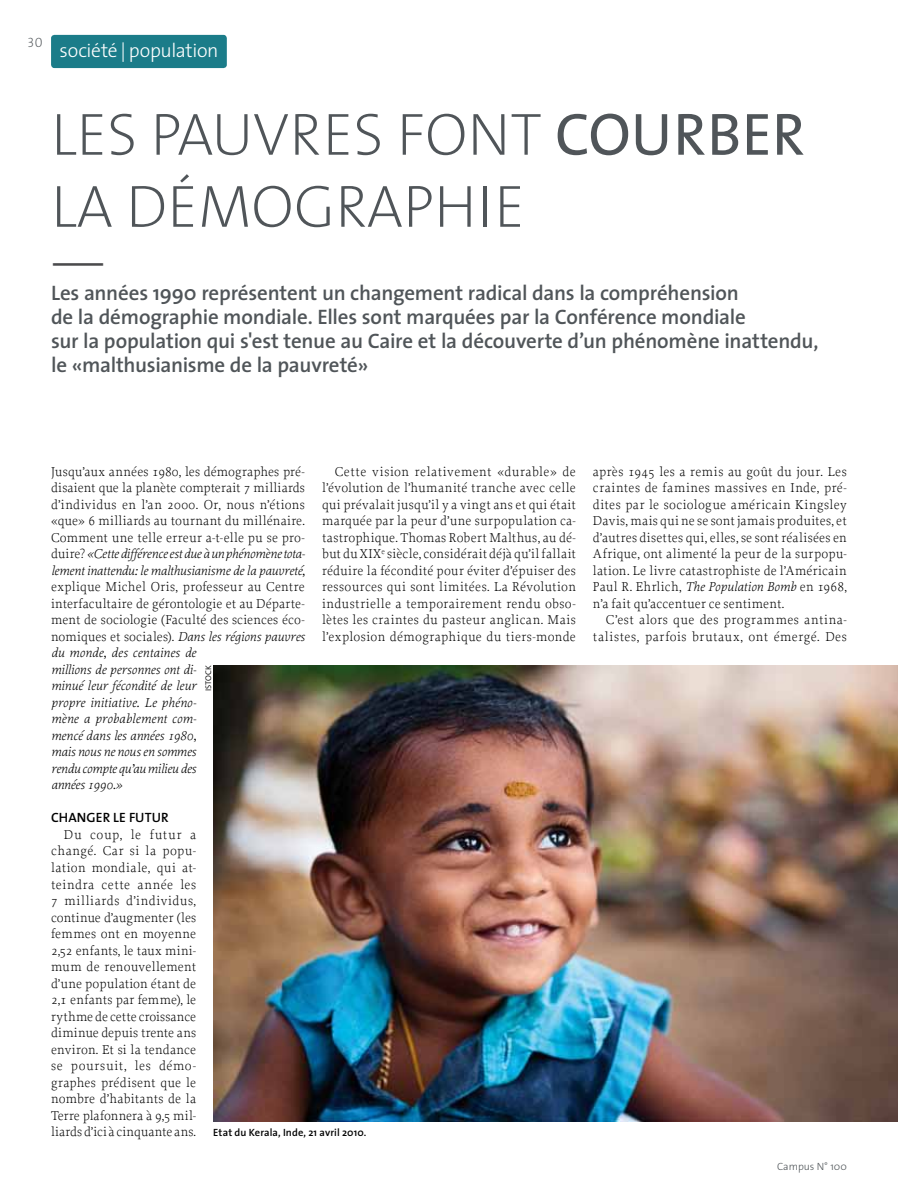
<style>
.page{position:relative;width:898px;height:1204px;background:#fff}
.page>*{position:absolute;margin:0;border:0;box-sizing:border-box;transform-origin:0 0}
.t1{font:200 60px/72px "The Sans";color:#505559}
.t2{font:italic 500 49.5px "Proforma";color:#4b4b4d}
.t3{font:600 21px/24px "The Sans";letter-spacing:-.01em;color:#505559}
.t4{font:300 19.5px "The Sans";letter-spacing:-.015em;color:#fff}
.t5{font:300 13.5px/16.5px "Proforma";letter-spacing:.02em;color:#000;text-align:justify}
.t6{font:italic 300 13.5px/16.5px "Proforma";letter-spacing:.005em;color:#000}
.t7{font:300 13.5px/16.5px "Proforma";letter-spacing:.04em;color:#000;text-align:right}
.t8{font:600 13.5px "The Sans";color:#000}
.t9{font:13.5px "The Sans Extra Light Caps";color:#505559}
.t10{font:600 10.5px "The Sans";letter-spacing:.01em;color:#000}
.t11{font:300 10.5px "The Sans";color:#505559}
.t12{font:300 8.25px "The Sans";color:#000}
.s1{font-weight:400}
.s2{font-style:italic}
.s3{font-style:normal}
</style>
<div class="page">
<div style="left:51px;top:35px;width:176px;height:33px;background:#1b7c89;border-radius:3px"></div>
<img style="left:213px;top:665px;width:684px;height:456px">
<p class="t9" style="left:28px;top:31px;width:16px">30</p>
<h3 class="t4" style="left:60px;top:34px;width:160px">société | population</h3>
<h1 class="t1" style="left:51px;top:96px;width:743px">LES PAUVRES FONT <span class="s1">COURBER<br></span>LA DÉMOGRAPHIE</h1>
<h2 class="t2" style="left:51px;top:229px;width:51px">—</h2>
<p class="t3" style="left:51px;top:280px;width:768px">Les années 1990 représentent un changement radical dans la compréhension<br>de la démographie mondiale. Elles sont marquées par la Conférence mondiale<br>sur la population qui s'est tenue au Caire et la découverte d’un phénomène inattendu, le «malthusianisme de la pauvreté»</p>
<p class="t5" style="left:51px;top:463px;width:255px">Jusqu’aux années 1980, les démographes pré&shy;disaient que la planète compterait 7 milliards d’individus en l’an 2000. Or, nous n’étions «que» 6 milliards au tournant du millénaire.<br>Comment une telle erreur a-t-elle pu se pro&shy;duire? <span class="s2">«Cette différence est due à un phénomène tota&shy;lement inattendu: le malthusianisme de la pauvreté,</span></p>
<p class="t6" style="left:51px;top:578px;width:255px"><span class="s3">explique Michel Oris, professeur au Centre interfacultaire de gérontologie et au Départe&shy;ment de sociologie (Faculté des sciences éco&shy;nomiques et sociales).</span> Dans les régions pauvres du monde, des centaines de<br>millions de personnes ont di-<br>minué leur fécondité de leur<br>propre initiative. Le phéno-<br>mène a probablement com-<br>mencé dans les années 1980,<br>mais nous ne nous en sommes<br>rendu compte qu’au milieu des<br>années 1990.»</p>
<p class="t8" style="left:51px;top:806px;width:27px">Changer</p>
<p class="t8" style="left:113px;top:806px;width:32px">le futur</p>
<p class="t5" style="left:51px;top:826px;width:147px;text-indent:13px">Du coup, le futur a changé. Car si la popu&shy;lation mondiale, qui at&shy;teindra cette année les 7 milliards d’individus, continue d’augmenter (les femmes ont en moyenne 2,52 enfants, le taux mini&shy;mum de renouvellement d’une population étant de 2,1 enfants par femme), le rythme de cette croissance diminue depuis trente ans environ. Et si la tendance se poursuit, les démo&shy;graphes prédisent que le nombre d’habitants de la Terre plafonnera à 9,5 mil&shy;liards d’ici à cinquante ans.</p>
<p class="t5" style="left:322px;top:463px;width:255px;text-indent:13px">Cette vision relativement «durable» de l’évolution de l’humanité tranche avec celle qui prévalait jusqu’il y a vingt ans et qui était marquée par la peur d’une surpopulation ca&shy;tastrophique. Thomas Robert Malthus, au dé&shy;but du XIX<sup>e</sup> siècle, considérait déjà qu’il fallait réduire la fécondité pour éviter d’épuiser des ressources qui sont limitées. La Révolution industrielle a temporairement rendu obso&shy;lètes les craintes du pasteur anglican. Mais l’explosion démographique du tiers-monde</p>
<p class="t5" style="left:592px;top:463px;width:255px">après 1945 les a remis au goût du jour. Les craintes de famines massives en Inde, pré&shy;dites par le sociologue américain Kingsley Davis, mais qui ne se sont jamais produites, et d’autres disettes qui, elles, se sont réalisées en Afrique, ont alimenté la peur de la surpopu&shy;lation. Le livre catastrophiste de l’Américain Paul R. Ehrlich, <span class="s2">The Population Bomb</span> en 1968, n’a fait qu’accentuer ce sentiment.</p>
<p class="t7" style="left:592px;top:611px;width:255px">C’est alors que des programmes antina&shy;talistes, parfois brutaux, ont émergé. Des</p>
<p class="t12" style="left:201px;top:691px;width:27px;rotate:-90deg">istock</p>
<p class="t10" style="left:213px;top:1123px;width:155px">Etat du Kerala, Inde, 21 avril 2010.</p>
<p class="t11" style="left:776px;top:1157px;width:71px">Campus N° 100</p>
</div>
